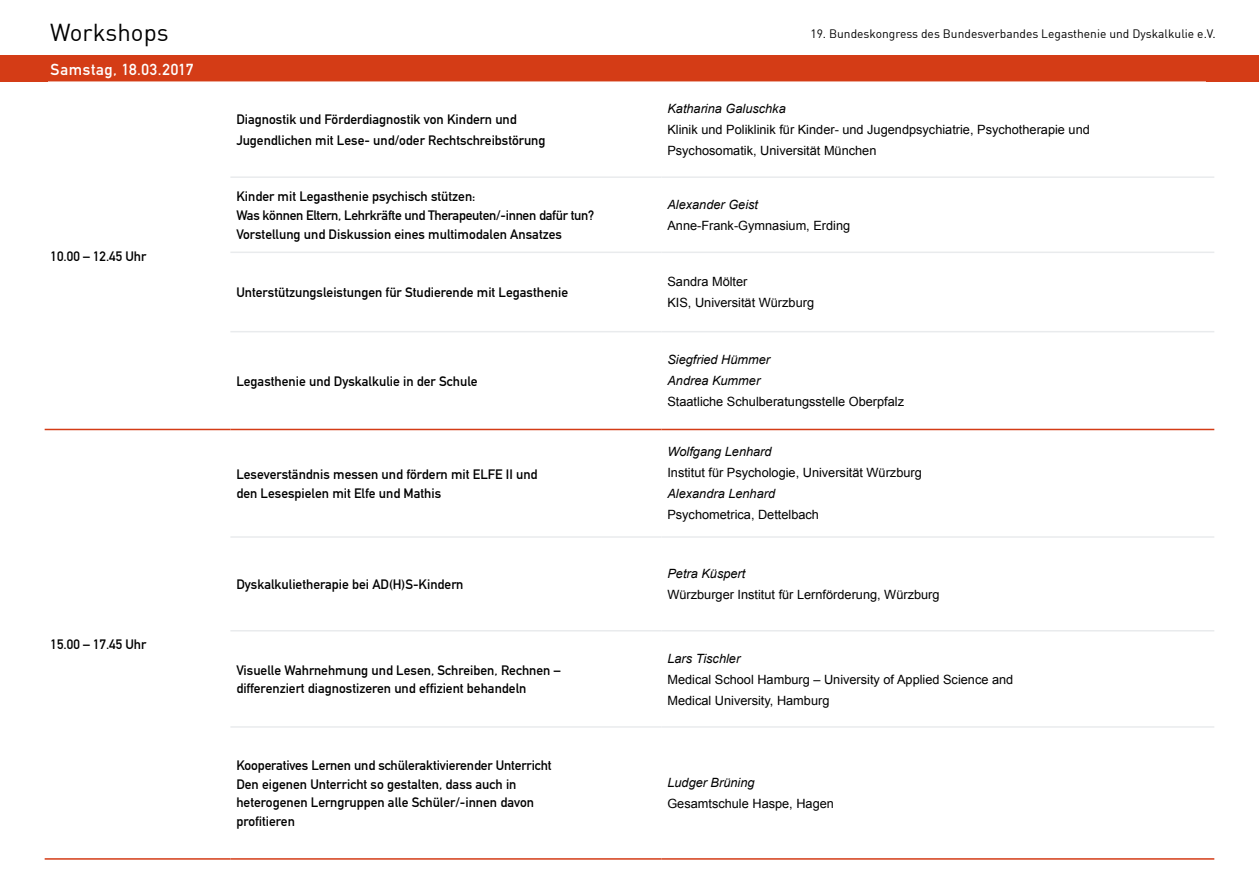
<style>
.page{position:relative;width:1259px;height:893px;background:#fff}
.page>*{position:absolute;margin:0;border:0;box-sizing:border-box;transform-origin:0 0}
.t1{font:24px "DIN";color:#000}
.t2{font:15.75px "DIN Mittelschrift";letter-spacing:.035em;color:#fff}
.t3{font:13.5px/18.8px "DIN Mittelschrift";color:#000}
.t4{font:12.75px/21px "Arial";color:#000}
.t5{font:italic 12.75px/21px "Arial";color:#000}
.t6{font:12px "DIN";color:#000}
</style>
<div class="page">
<hr style="left:0;top:56px;width:629px;height:2px;background:#d43c16">
<hr style="left:629px;top:56px;width:630px;height:2px;background:#d43c16">
<div style="left:48px;top:58px;width:1158px;height:23px;background:#d43c16"></div>
<svg style="left:45px;top:430px;width:1169px;height:202px"></svg>
<hr style="left:230px;top:176px;width:431px;height:2px;background:#e9ebed">
<hr style="left:661px;top:176px;width:553px;height:2px;background:#e9ebed">
<hr style="left:230px;top:252px;width:431px;height:1px;background:#e9ebed">
<hr style="left:661px;top:252px;width:553px;height:1px;background:#e9ebed">
<hr style="left:230px;top:331px;width:431px;height:1px;background:#e9ebed">
<hr style="left:661px;top:331px;width:553px;height:1px;background:#e9ebed">
<hr style="left:45px;top:429px;width:185px;height:1px;background:#d43c16">
<hr style="left:230px;top:429px;width:431px;height:1px;background:#d43c16">
<hr style="left:661px;top:429px;width:553px;height:1px;background:#d43c16">
<hr style="left:230px;top:536px;width:431px;height:2px;background:#e9ebed">
<hr style="left:661px;top:536px;width:553px;height:2px;background:#e9ebed">
<hr style="left:230px;top:630px;width:431px;height:1px;background:#e9ebed">
<hr style="left:661px;top:630px;width:553px;height:1px;background:#e9ebed">
<hr style="left:230px;top:726px;width:431px;height:2px;background:#e9ebed">
<hr style="left:661px;top:726px;width:553px;height:2px;background:#e9ebed">
<hr style="left:45px;top:858px;width:185px;height:2px;background:#d43c16">
<hr style="left:230px;top:858px;width:431px;height:2px;background:#d43c16">
<hr style="left:661px;top:858px;width:553px;height:2px;background:#d43c16">
<div style="left:0;top:57px;width:48px;height:24px;background:#d43c16"></div>
<div style="left:1206px;top:57px;width:53px;height:24px;background:#d43c16"></div>
<h1 class="t1" style="left:50px;top:17px;width:120px">Workshops</h1>
<p class="t6" style="left:810px;top:27px;width:407px">19. Bundeskongress des Bundesverbandes Legasthenie und Dyskalkulie e.V.</p>
<p class="t2" style="left:51px;top:60px;width:144px">Samstag, 18.03.2017</p>
<p class="t3" style="left:51px;top:246px;width:97px">10.00 – 12.45 Uhr</p>
<p class="t3" style="left:51px;top:635px;width:97px">15.00 – 17.45 Uhr</p>
<p class="t3" style="left:236px;top:109px;width:311px;line-height:21px">Diagnostik und Förderdiagnostik von Kindern und<br>Jugendlichen mit Lese- und/oder Rechtschreibstörung</p>
<p class="t5" style="left:667px;top:98px;width:120px">Katharina Galuschka</p>
<p class="t4" style="left:667px;top:119px;width:424px">Klinik und Poliklinik für Kinder- und Jugendpsychiatrie, Psychotherapie und<br>Psychosomatik, Universität München</p>
<p class="t3" style="left:236px;top:187px;width:359px">Kinder mit Legasthenie psychisch stützen:<br>Was können Eltern, Lehrkräfte und Therapeuten/-innen dafür tun?<br>Vorstellung und Diskussion eines multimodalen Ansatzes</p>
<p class="t5" style="left:667px;top:194px;width:92px">Alexander Geist</p>
<p class="t4" style="left:667px;top:215px;width:184px">Anne-Frank-Gymnasium, Erding</p>
<p class="t3" style="left:236px;top:283px;width:333px">Unterstützungsleistungen für Studierende mit Legasthenie</p>
<p class="t4" style="left:667px;top:271px;width:148px">Sandra Mölter<br>KIS, Universität Würzburg</p>
<p class="t3" style="left:236px;top:372px;width:243px">Legasthenie und Dyskalkulie in der Schule</p>
<p class="t3" style="left:236px;top:465px;width:303px">Leseverständnis messen und fördern mit ELFE II und den Lesespielen mit Elfe und Mathis</p>
<p class="t3" style="left:236px;top:575px;width:229px">Dyskalkulietherapie bei AD(H)S-Kindern</p>
<p class="t3" style="left:236px;top:660px;width:326px">Visuelle Wahrnehmung und Lesen, Schreiben, Rechnen – differenziert diagnostizeren und effizient behandeln</p>
<p class="t3" style="left:236px;top:756px;width:317px">Kooperatives Lernen und schüleraktivierender Unterricht Den eigenen Unterricht so gestalten, dass auch in heterogenen Lerngruppen alle Schüler/-innen davon profitieren</p>
<p class="t5" style="left:667px;top:349px;width:104px">Siegfried Hümmer<br>Andrea Kummer</p>
<p class="t4" style="left:667px;top:391px;width:238px">Staatliche Schulberatungsstelle Oberpfalz</p>
<p class="t5" style="left:667px;top:441px;width:106px">Wolfgang Lenhard</p>
<p class="t4" style="left:667px;top:462px;width:256px">Institut für Psychologie, Universität Würzburg</p>
<p class="t5" style="left:667px;top:483px;width:109px">Alexandra Lenhard</p>
<p class="t4" style="left:667px;top:504px;width:153px">Psychometrica, Dettelbach</p>
<p class="t5" style="left:667px;top:563px;width:79px">Petra Küspert</p>
<p class="t4" style="left:667px;top:584px;width:274px">Würzburger Institut für Lernförderung, Würzburg</p>
<p class="t5" style="left:667px;top:648px;width:74px">Lars Tischler</p>
<p class="t4" style="left:667px;top:669px;width:347px">Medical School Hamburg – University of Applied Science and<br>Medical University, Hamburg</p>
<p class="t5" style="left:667px;top:772px;width:89px">Ludger Brüning</p>
<p class="t4" style="left:667px;top:793px;width:168px">Gesamtschule Haspe, Hagen</p>
</div>
